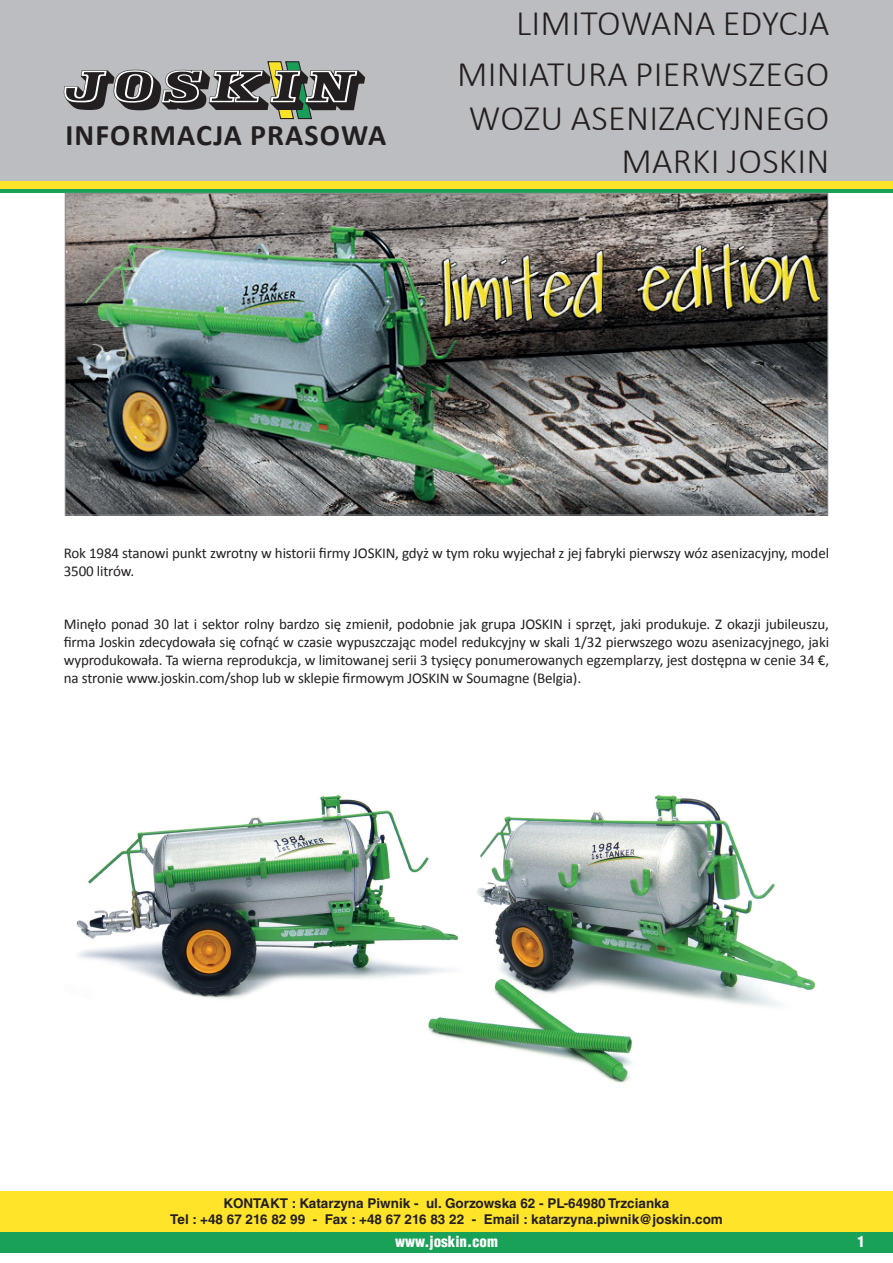
<style>
.page{position:relative;width:893px;height:1263px;background:#fff}
.page>*{position:absolute;margin:0;border:0;box-sizing:border-box;transform-origin:0 0}
.t1{font:300 36px/51.8px "Calibri";letter-spacing:.01em;color:#231f20;text-align:right}
.t2{font:700 30px "Calibri";letter-spacing:.04em;color:#231f20}
.t3{font:15px/18px "Calibri";letter-spacing:-.01em;color:#231f20}
.t4{font:900 condensed 15px "Helvetica LT Std";color:#fff}
.t5{font:700 13.5px/16.2px "Helvetica LT Std";color:#231f20;text-align:center}
</style>
<div class="page">
<div style="left:0;top:1229px;width:893px;height:23px;background:#19a157"></div>
<svg style="left:0;top:189px;width:893px;height:4px;background:#1e9f59"></svg>
<div style="left:0;top:1191px;width:893px;height:40px;background:#ffe42a"></div>
<div style="left:0;top:180px;width:893px;height:9px;background:#ffe42a"></div>
<div style="left:0;top:0;width:893px;height:181px;background:#bcbdc0"></div>
<svg style="left:64px;top:61px;width:301px;height:58px"></svg>
<img style="left:67px;top:195px;width:759px;height:318px">
<img style="left:428px;top:795px;width:388px;height:288px">
<img style="left:76px;top:795px;width:398px;height:208px">
<h2 class="t2" style="left:65px;top:116px;width:322px">INFORMACJA PRASOWA</h2>
<h1 class="t1" style="left:457px;top:-4px;width:374px">LIMITOWANA EDYCJA<br>MINIATURA PIERWSZEGO</h1>
<h1 class="t1" style="left:469px;top:96px;width:362px;line-height:43.2px">WOZU ASENIZACYJNEGO<br>MARKI JOSKIN</h1>
<p class="t3" style="left:64px;top:544px;width:767px">Rok 1984 stanowi punkt zwrotny w historii firmy JOSKIN, gdyż w tym roku wyjechał z jej fabryki pierwszy wóz asenizacyjny, model<br>3500 litrów.</p>
<p class="t3" style="left:64px;top:615px;width:767px;text-align:justify">Minęło ponad 30 lat i sektor rolny bardzo się zmienił, podobnie jak grupa JOSKIN i sprzęt, jaki produkuje. Z okazji jubileuszu, firma Joskin zdecydowała się cofnąć w czasie wypuszczając model redukcyjny w skali 1/32 pierwszego wozu asenizacyjnego, jaki wyprodukowała. Ta wierna reprodukcja, w limitowanej serii 3 tysięcy ponumerowanych egzemplarzy, jest dostępna w cenie 34 €, na stronie www.joskin.com/shop lub w sklepie firmowym JOSKIN w Soumagne (Belgia).</p>
<p class="t5" style="left:170px;top:1195px;width:554px">KONTAKT : Katarzyna Piwnik - ul. Gorzowska 62 - PL-64980 Trzcianka<br>Tel : +48 67 216 82 99 - Fax : +48 67 216 83 22 - Email : katarzyna.piwnik@joskin.com</p>
<p class="t4" style="left:395px;top:1232px;width:104px">www.joskin.com</p>
<p class="t4" style="left:857px;top:1232px;width:9px">1</p>
</div>
